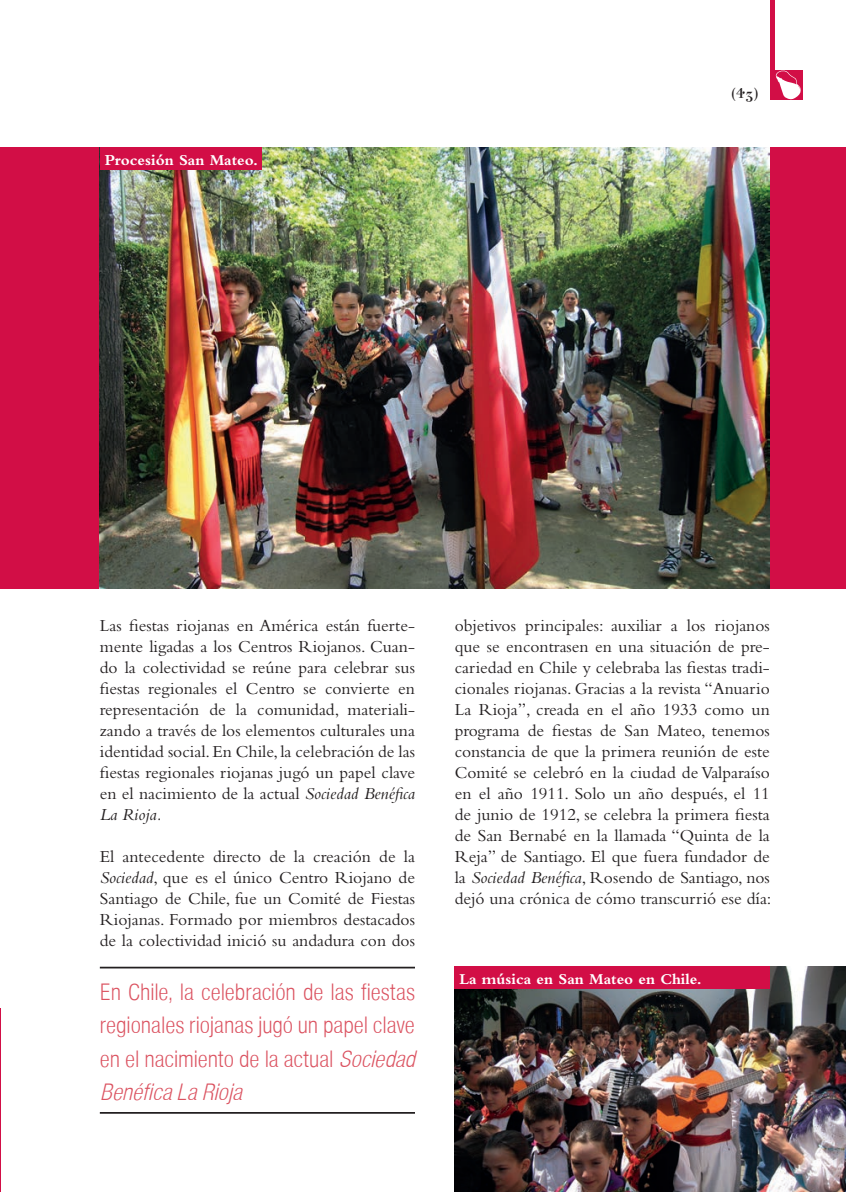
<style>
.page{position:relative;width:846px;height:1192px;background:#fff}
.page>*{position:absolute;margin:0;border:0;box-sizing:border-box;transform-origin:0 0}
.t1{font:24.5px/33.2px "Nimbus San D Ligh Cond";letter-spacing:-.005em;color:#db5260}
.t2{font:17.5px/21px "Bembo";color:#231f20;text-align:justify}
.t3{font:700 15.75px "Bembo";color:#fff}
.t4{font:15.75px "Katrina";color:#231f20}
.s1{font-style:italic}
</style>
<div class="page">
<hr style="left:0;top:1009px;width:1px;height:183px;background:#d20e46">
<div style="left:0;top:148px;width:846px;height:441px;background:#d20e46"></div>
<div style="left:769px;top:0;width:5px;height:100px;background:#d20e46"></div>
<div style="left:771px;top:70px;width:32px;height:30px;background:#d20e46"></div>
<svg style="left:775px;top:71px;width:25px;height:28px"></svg>
<img style="left:100px;top:148px;width:669px;height:441px">
<img style="left:454px;top:967px;width:392px;height:225px">
<div style="left:100px;top:148px;width:161px;height:22px;background:#d20e46"></div>
<div style="left:454px;top:967px;width:315px;height:22px;background:#d20e46"></div>
<hr style="left:100px;top:967px;width:315px;height:1px;background:#231f20">
<hr style="left:100px;top:1112px;width:315px;height:2px;background:#231f20">
<p class="t3" style="left:105px;top:151px;width:155px">Procesión San Mateo.</p>
<p class="t4" style="left:731px;top:85px;width:28px">(43)</p>
<p class="t2" style="left:100px;top:614px;width:317px">Las fiestas riojanas en América están fuerte&shy;mente ligadas a los Centros Riojanos. Cuan&shy;do la colectividad se reúne para celebrar sus fiestas regionales el Centro se convierte en representación de la comunidad, materiali&shy;zando a través de los elementos culturales una identidad social. En Chile, la celebración de las fiestas regionales riojanas jugó un papel clave en el nacimiento de la actual <span class="s1">Sociedad Benéfica La Rioja.</span></p>
<p class="t2" style="left:100px;top:845px;width:317px">El antecedente directo de la creación de la <span class="s1">Sociedad</span>, que es el único Centro Riojano de Santiago de Chile, fue un Comité de Fiestas Riojanas. Formado por miembros destacados de la colectividad inició su andadura con dos</p>
<h1 class="t1" style="left:100px;top:976px;width:323px">En Chile, la celebración de las fiestas regionales riojanas jugó un papel clave en el nacimiento de la actual <span class="s1">Sociedad BenéficaLaRioja</span></h1>
<p class="t2" style="left:454px;top:614px;width:318px">objetivos principales: auxiliar a los riojanos que se encontrasen en una situación de pre&shy;cariedad en Chile y celebraba las fiestas tradi&shy;cionales riojanas. Gracias a la revista “Anuario La Rioja”, creada en el año 1933 como un programa de fiestas de San Mateo, tenemos constancia de que la primera reunión de este Comité se celebró en la ciudad de Valparaíso en el año 1911. Solo un año después, el 11 de junio de 1912, se celebra la primera fiesta de San Bernabé en la llamada “Quinta de la Reja” de Santiago. El que fuera fundador de la <span class="s1">Sociedad Benéfica</span>, Rosendo de Santiago, nos dejó una crónica de cómo transcurrió ese día:</p>
<p class="t3" style="left:459px;top:970px;width:244px">La música en San Mateo en Chile.</p>
</div>
